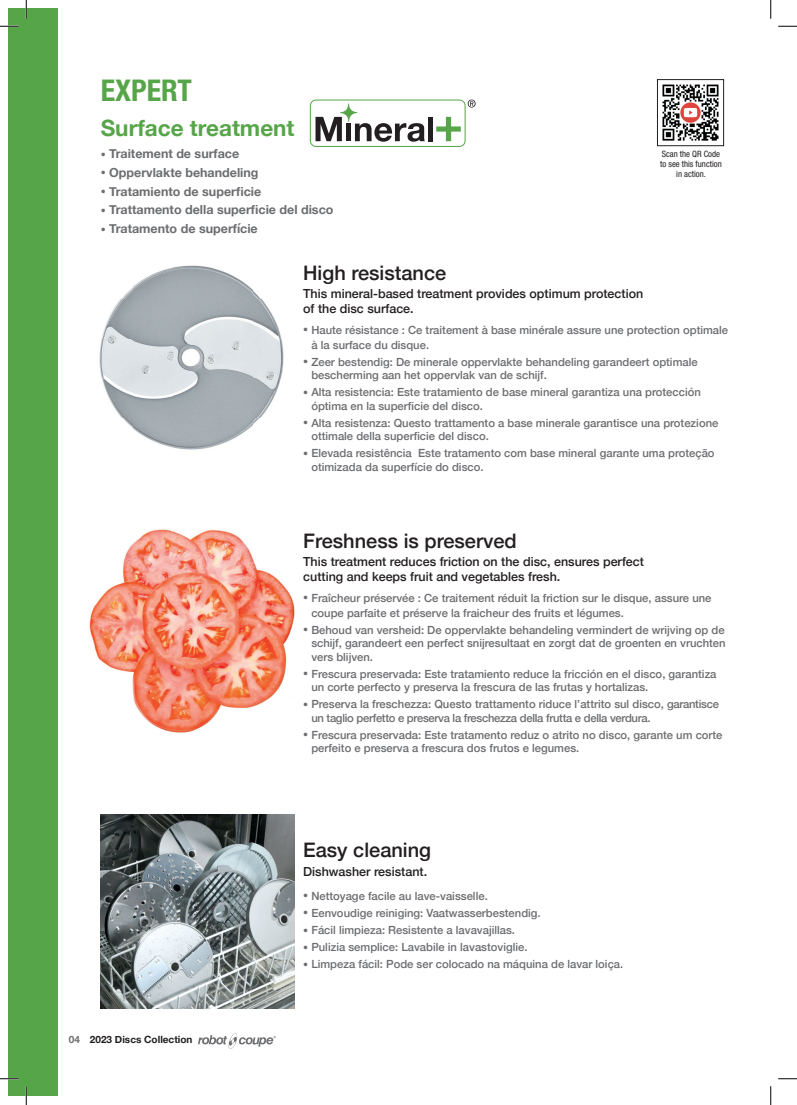
<style>
.page{position:relative;width:797px;height:1105px;background:#fff}
.page>*{position:absolute;margin:0;border:0;box-sizing:border-box;transform-origin:0 0}
.t1{font:700 condensed 30px "Helvetica Neue LT Com";color:#57a549}
.t2{font:700 22.5px "Helvetica Neue";color:#57a549}
.t3{font:500 20px "Helvetica Neue";color:#231f20}
.t4{font:500 12.5px/15px "Helvetica Neue";color:#231f20}
.t5{font:700 12.5px "Helvetica Neue";color:#6c6d70}
.t6{font:500 11.25px/13.5px "Helvetica Neue";color:#6c6d70}
.t7{font:500 11.25px/13.5px "Helvetica Neue";letter-spacing:-.025em;color:#6c6d70}
.t8{font:700 10px "Helvetica Neue";color:#231f20}
.t9{font:condensed 8.75px/10px "Helvetica Neue LT Com";color:#231f20;text-align:center}
.s1{font-family:"Helvetica Neue LT Com";font-weight:400;font-stretch:condensed;font-size:10px}
.s2{color:#6c6d70}
</style>
<div class="page">
<div style="left:9px;top:9px;width:49px;height:1087px;background:#57a549"></div>
<svg style="left:198px;top:1033px;width:78px;height:16px"></svg>
<img style="left:99px;top:265px;width:185px;height:185px">
<img style="left:89px;top:529px;width:206px;height:204px">
<img style="left:101px;top:815px;width:193px;height:193px">
<img style="left:662px;top:84px;width:57px;height:57px">
<div style="left:657px;top:79px;width:66px;height:67px;border:1px solid #231f20"></div>
<svg style="left:436px;top:117px;width:25px;height:24px"></svg>
<div style="left:428px;top:117px;width:5px;height:24px;background:#231f20"></div>
<div style="left:310px;top:100px;width:155px;height:47px;border:1px solid #57a549;border-radius:6px"></div>
<svg style="left:315px;top:103px;width:110px;height:39px"></svg>
<svg style="left:468px;top:100px;width:7px;height:8px"></svg>
<svg style="left:0;top:25px;width:19px;height:2px"></svg>
<svg style="left:778px;top:25px;width:19px;height:2px"></svg>
<svg style="left:0;top:1078px;width:19px;height:1px"></svg>
<svg style="left:778px;top:1078px;width:19px;height:1px"></svg>
<svg style="left:25px;top:0;width:2px;height:19px"></svg>
<svg style="left:25px;top:1086px;width:2px;height:19px"></svg>
<svg style="left:770px;top:0;width:1px;height:19px"></svg>
<svg style="left:770px;top:1086px;width:1px;height:19px"></svg>
<h1 class="t1" style="left:101px;top:72px;width:93px">EXPERT</h1>
<h2 class="t2" style="left:101px;top:110px;width:195px">Surface treatment</h2>
<p class="t5" style="left:101px;top:144px;width:140px"><span class="s1">•</span> Traitement de surface</p>
<p class="t5" style="left:101px;top:163px;width:159px"><span class="s1">•</span> Oppervlakte behandeling</p>
<p class="t5" style="left:101px;top:181px;width:162px"><span class="s1">•</span> Tratamiento de superficie</p>
<p class="t5" style="left:101px;top:200px;width:234px"><span class="s1">•</span> Trattamento della superficie del disco</p>
<p class="t5" style="left:101px;top:219px;width:159px"><span class="s1">•</span> Tratamento de superfície</p>
<p class="t9" style="left:660px;top:149px;width:63px">Scan the QR Code to see this function in action.</p>
<h3 class="t3" style="left:303px;top:256px;width:145px">High resistance</h3>
<p class="t4" style="left:303px;top:285px;width:341px">This mineral-based treatment provides optimum protection of the disc surface.</p>
<p class="t6" style="left:311px;top:321px;width:418px;line-height:15px;text-indent:-8px"><span class="s1">•</span> Haute résistance : Ce traitement à base minérale assure une protection optimale à la surface du disque.</p>
<p class="t6" style="left:311px;top:354px;width:388px;text-indent:-8px"><span class="s1">•</span> Zeer bestendig: De minerale oppervlakte behandeling garandeert optimale bescherming aan het oppervlak van de schijf.</p>
<p class="t6" style="left:311px;top:385px;width:391px;text-indent:-8px"><span class="s1">•</span> Alta resistencia: Este tratamiento de base mineral garantiza una protección óptima en la superficie del disco.</p>
<p class="t6" style="left:311px;top:415px;width:408px;text-indent:-8px"><span class="s1">•</span> Alta resistenza: Questo trattamento a base minerale garantisce una protezione ottimale della superficie del disco.</p>
<p class="t6" style="left:311px;top:446px;width:405px;text-indent:-8px"><span class="s1">•</span> Elevada resistência Este tratamento com base mineral garante uma proteção otimizada da superfície do disco.</p>
<h3 class="t3" style="left:303px;top:524px;width:215px">Freshness is preserved</h3>
<p class="t4" style="left:303px;top:553px;width:342px">This treatment reduces friction on the disc, ensures perfect cutting and keeps fruit and vegetables fresh.</p>
<p class="t6" style="left:311px;top:589px;width:401px;line-height:15px;text-indent:-8px"><span class="s1">•</span> Fraîcheur préservée : Ce traitement réduit la friction sur le disque, assure une coupe parfaite et préserve la fraicheur des fruits et légumes.</p>
<p class="t6" style="left:311px;top:622px;width:416px;text-align:justify;text-indent:-8px"><span class="s1">•</span> Behoud van versheid: De oppervlakte behandeling vermindert de wrijving op de schijf, garandeert een perfect snijresultaat en zorgt dat de groenten en vruchten vers blijven.</p>
<p class="t6" style="left:311px;top:666px;width:407px;text-indent:-8px"><span class="s1">•</span> Frescura preservada: Este tratamiento reduce la fricción en el disco, garantiza un corte perfecto y preserva la frescura de las frutas y hortalizas.</p>
<p class="t7" style="left:311px;top:697px;width:409px;text-indent:-8px"><span class="s1">•</span> Preserva la freschezza: Questo trattamento riduce l’attrito sul disco, garantisce un taglio perfetto e preserva la freschezza della frutta e della verdura.</p>
<p class="t6" style="left:311px;top:727px;width:413px;text-indent:-8px"><span class="s1">•</span> Frescura preservada: Este tratamento reduz o atrito no disco, garante um corte perfeito e preserva a frescura dos frutos e legumes.</p>
<p class="t8" style="left:69px;top:1032px;width:125px"><span class="s2">04</span> 2023 Discs Collection</p>
<h3 class="t3" style="left:303px;top:834px;width:129px">Easy cleaning</h3>
<p class="t4" style="left:303px;top:863px;width:125px">Dishwasher resistant.</p>
<p class="t6" style="left:303px;top:888px;width:186px"><span class="s1">•</span> Nettoyage facile au lave-vaisselle.</p>
<p class="t6" style="left:303px;top:905px;width:239px"><span class="s1">•</span> Eenvoudige reiniging: Vaatwasserbestendig.</p>
<p class="t6" style="left:303px;top:922px;width:213px"><span class="s1">•</span> Fácil limpieza: Resistente a lavavajillas.</p>
<p class="t6" style="left:303px;top:939px;width:226px"><span class="s1">•</span> Pulizia semplice: Lavabile in lavastoviglie.</p>
<p class="t6" style="left:303px;top:956px;width:321px"><span class="s1">•</span> Limpeza fácil: Pode ser colocado na máquina de lavar loiça.</p>
</div>
